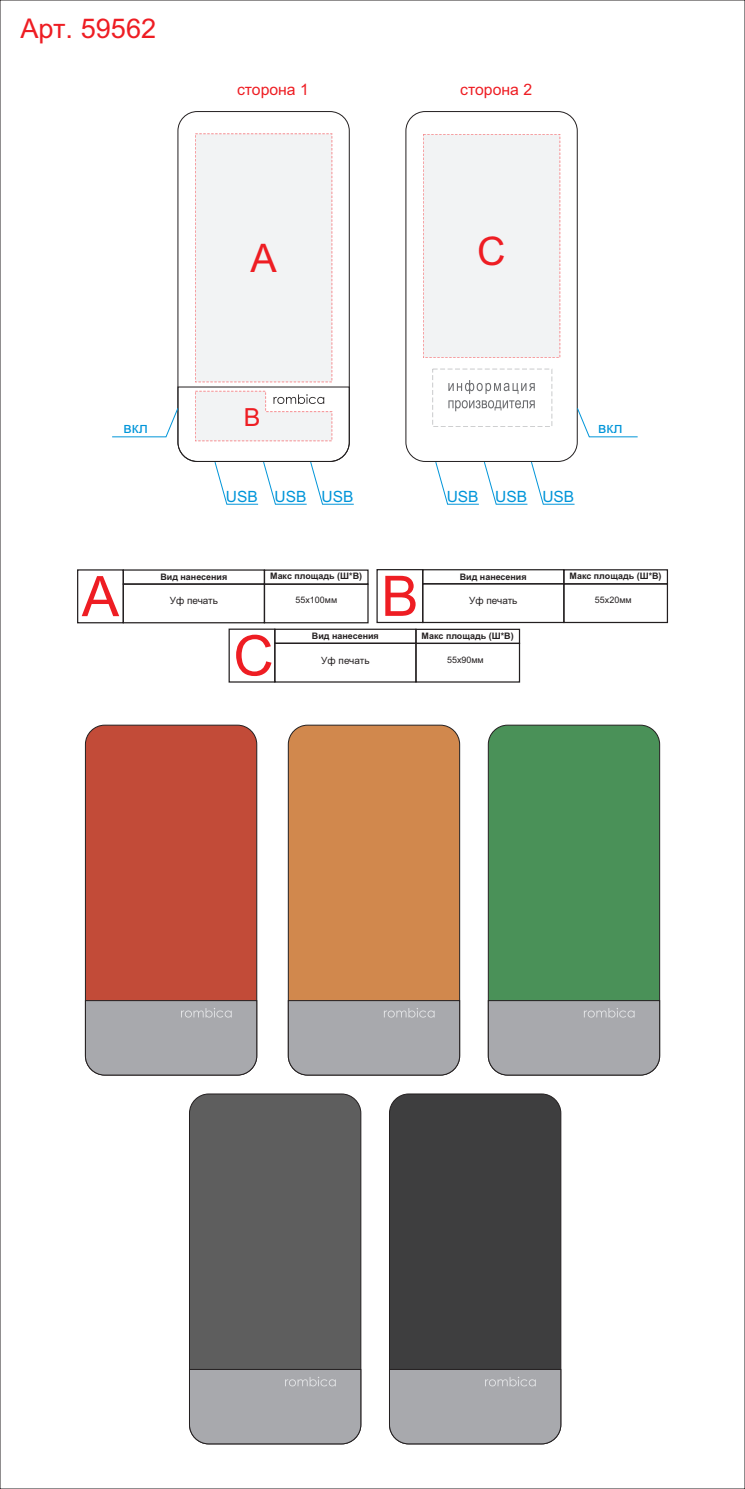
<style>
.page{position:relative;width:745px;height:1489px;background:#fff}
.page>*{position:absolute;margin:0;border:0;box-sizing:border-box;transform-origin:0 0}
.t1{font:55.91px "Arial";color:#ee1d23}
.t2{font:39.38px "Arial";color:#ee1d23}
.t3{font:27.12px "Arial";color:#ee1d23}
.t4{font:24.94px "Arial";color:#ee1d23}
.t5{font:15.75px "Arial";color:#ee1d23}
.t6{font:15.49px "Arial";color:#0095d9}
.t7{font:9.97px "Arial";color:#231f20}
.t8{font:700 8.92px "Arial";color:#231f20}
.t9{font:8.92px "Arial";color:#231f20}
</style>
<div class="page">
<div style="left:85px;top:725px;width:172px;height:350px;background:#c24b38;border:1px solid #231f20;border-radius:19px"></div>
<div style="left:288px;top:725px;width:171px;height:350px;background:#d1884d;border:1px solid #231f20;border-radius:19px"></div>
<div style="left:189px;top:1093px;width:172px;height:350px;background:#5e5e5e;border:1px solid #231f20;border-radius:19px"></div>
<div style="left:487px;top:725px;width:172px;height:350px;background:#4a9158;border:1px solid #231f20;border-radius:19px"></div>
<div style="left:389px;top:1093px;width:171px;height:350px;background:#3e3e3f;border:1px solid #231f20;border-radius:19px"></div>
<div style="left:422px;top:569px;width:142px;height:15px;border:1px solid #231f20"></div>
<div style="left:274px;top:628px;width:142px;height:16px;border:1px solid #231f20"></div>
<div style="left:123px;top:583px;width:142px;height:40px;border:1px solid #231f20"></div>
<div style="left:422px;top:583px;width:142px;height:40px;border:1px solid #231f20"></div>
<div style="left:274px;top:642px;width:142px;height:40px;border:1px solid #231f20"></div>
<div style="left:563px;top:569px;width:104px;height:15px;border:1px solid #231f20"></div>
<div style="left:415px;top:628px;width:105px;height:16px;border:1px solid #231f20"></div>
<div style="left:264px;top:583px;width:104px;height:40px;border:1px solid #231f20"></div>
<div style="left:563px;top:583px;width:104px;height:40px;border:1px solid #231f20"></div>
<div style="left:415px;top:642px;width:105px;height:40px;border:1px solid #231f20"></div>
<div style="left:77px;top:569px;width:47px;height:54px;border:1px solid #231f20"></div>
<div style="left:376px;top:569px;width:47px;height:54px;border:1px solid #231f20"></div>
<div style="left:228px;top:628px;width:47px;height:54px;border:1px solid #231f20"></div>
<div style="left:405px;top:111px;width:172px;height:350px;border:1px solid #231f20;border-radius:19px"></div>
<svg style="left:435px;top:461px;width:139px;height:43px"></svg>
<svg style="left:576px;top:407px;width:61px;height:30px"></svg>
<svg style="left:448px;top:380px;width:86px;height:31px"></svg>
<div style="left:423px;top:134px;width:136px;height:224px;background:#f2f3f4"></div>
<svg style="left:112px;top:133px;width:242px;height:371px"></svg>
<svg style="left:85px;top:1000px;width:172px;height:75px;background:#a5a6a9"></svg>
<svg style="left:287px;top:1000px;width:173px;height:75px;background:#a5a6aa"></svg>
<svg style="left:189px;top:1368px;width:172px;height:76px;background:#a4a5a8"></svg>
<svg style="left:487px;top:1000px;width:172px;height:75px;background:#a6a6aa"></svg>
<svg style="left:389px;top:1368px;width:172px;height:76px;background:#a3a4a8"></svg>
<h3 class="t3" style="left:20px;top:18px;width:137px">Арт. 59562</h3>
<h3 class="t5" style="left:237px;top:83px;width:73px">сторона 1</h3>
<h3 class="t5" style="left:460px;top:83px;width:73px">сторона 2</h3>
<h2 class="t2" style="left:250px;top:243px;width:28px">A</h2>
<h2 class="t2" style="left:477px;top:236px;width:30px">С</h2>
<h3 class="t4" style="left:244px;top:407px;width:18px">В</h3>
<h3 class="t6" style="left:124px;top:422px;width:26px">вкл</h3>
<h3 class="t6" style="left:597px;top:422px;width:26px">вкл</h3>
<h3 class="t6" style="left:226px;top:490px;width:129px">USB USB USB</h3>
<h3 class="t6" style="left:446px;top:490px;width:129px">USB USB USB</h3>
<p class="t8" style="left:270px;top:573px;width:93px">Макс площадь (Ш*В)</p>
<p class="t8" style="left:569px;top:572px;width:93px">Макс площадь (Ш*В)</p>
<p class="t8" style="left:160px;top:573px;width:68px">Вид нанесения</p>
<p class="t8" style="left:459px;top:573px;width:68px">Вид нанесения</p>
<h1 class="t1" style="left:82px;top:575px;width:39px">A</h1>
<h1 class="t1" style="left:381px;top:575px;width:39px">В</h1>
<h1 class="t1" style="left:233px;top:634px;width:42px">С</h1>
<p class="t9" style="left:295px;top:597px;width:43px">55х100мм</p>
<p class="t9" style="left:594px;top:596px;width:38px">55х20мм</p>
<p class="t7" style="left:170px;top:597px;width:50px">Уф печать</p>
<p class="t7" style="left:469px;top:597px;width:50px">Уф печать</p>
<p class="t8" style="left:421px;top:632px;width:93px">Макс площадь (Ш*В)</p>
<p class="t8" style="left:312px;top:632px;width:68px">Вид нанесения</p>
<p class="t9" style="left:447px;top:656px;width:38px">55х90мм</p>
<p class="t7" style="left:321px;top:656px;width:50px">Уф печать</p>
</div>
